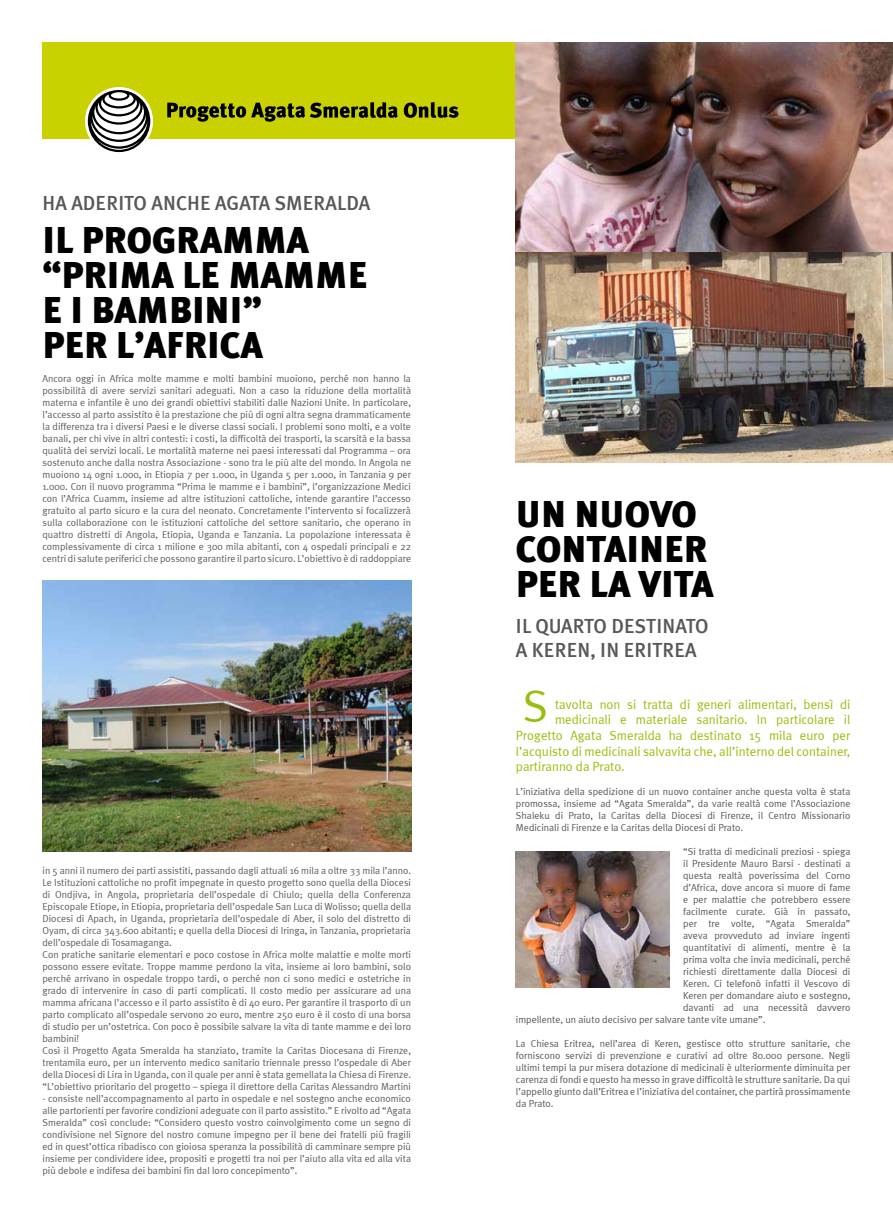
<style>
.page{position:relative;width:893px;height:1219px;background:#fff}
.page>*{position:absolute;margin:0;border:0;box-sizing:border-box;transform-origin:0 0}
.t1{font:45px "Meta Plus Normal";color:#97bf0d}
.t2{font:900 37px/35px "Meta Plus";color:#000}
.t3{font:500 20px/24px "Meta Plus";color:#58585a}
.t4{font:13px "Meta Plus Normal";color:#97bf0d}
.t5{font:10px/12px "Meta Plus Normal";color:#5d5d5d;text-align:justify}
.t6{font:10px/12px "Meta Plus Normal";color:#5c5c5c}
.t7{font:10px/12px "Meta Plus Normal";color:#58585a;text-align:justify}
</style>
<div class="page">
<div style="left:43px;top:43px;width:850px;height:96px;background:#c9d200"></div>
<svg style="left:85px;top:87px;width:68px;height:68px"></svg>
<svg style="left:88px;top:90px;width:62px;height:62px"></svg>
<svg style="left:167px;top:102px;width:231px;height:20px"></svg>
<svg style="left:404px;top:102px;width:54px;height:16px"></svg>
<img style="left:516px;top:43px;width:377px;height:419px">
<img style="left:43px;top:581px;width:368px;height:271px">
<img style="left:516px;top:852px;width:154px;height:135px">
<h3 class="t3" style="left:43px;top:191px;width:329px">HA ADERITO ANCHE AGATA SMERALDA</h3>
<h2 class="t2" style="left:43px;top:223px;width:326px">IL PROGRAMMA “PRIMA LE MAMME<br>E I BAMBINI”<br>PER L’AFRICA</h2>
<p class="t5" style="left:43px;top:372px;width:370px">Ancora oggi in Africa molte mamme e molti bambini muoiono, perché non hanno la possibilità di avere servizi sanitari adeguati. Non a caso la riduzione della mortalità materna e infantile è uno dei grandi obiettivi stabiliti dalle Nazioni Unite. In particolare, l’accesso al parto assistito è la prestazione che più di ogni altra segna drammaticamente la differenza tra i diversi Paesi e le diverse classi sociali. I problemi sono molti, e a volte banali, per chi vive in altri contesti: i costi, la difficoltà dei trasporti, la scarsità e la bassa qualità dei servizi locali. Le mortalità materne nei paesi interessati dal Programma – ora sostenuto anche dalla nostra Associazione - sono tra le più alte del mondo. In Angola ne muoiono 14 ogni 1.000, in Etiopia 7 per 1.000, in Uganda 5 per 1.000, in Tanzania 9 per 1.000. Con il nuovo programma “Prima le mamme e i bambini”, l’organizzazione Medici con l’Africa Cuamm, insieme ad altre istituzioni cattoliche, intende garantire l’accesso gratuito al parto sicuro e la cura del neonato. Concretamente l’intervento si focalizzerà sulla collaborazione con le istituzioni cattoliche del settore sanitario, che operano in quattro distretti di Angola, Etiopia, Uganda e Tanzania. La popolazione interessata è complessivamente di circa 1 milione e 300 mila abitanti, con 4 ospedali principali e 22 centri di salute periferici che possono garantire il parto sicuro. L’obiettivo è di raddoppiare</p>
<p class="t5" style="left:43px;top:864px;width:370px">in 5 anni il numero dei parti assistiti, passando dagli attuali 16 mila a oltre 33 mila l’anno.<br>Le Istituzioni cattoliche no profit impegnate in questo progetto sono quella della Diocesi di Ondjiva, in Angola, proprietaria dell’ospedale di Chiulo; quella della Conferenza Episcopale Etiope, in Etiopia, proprietaria dell’ospedale San Luca di Wolisso; quella della Diocesi di Apach, in Uganda, proprietaria dell’ospedale di Aber, il solo del distretto di Oyam, di circa 343.600 abitanti; e quella della Diocesi di Iringa, in Tanzania, proprietaria dell’ospedale di Tosamaganga.</p>
<p class="t6" style="left:43px;top:948px;width:370px">Con pratiche sanitarie elementari e poco costose in Africa molte malattie e molte morti possono essere evitate. Troppe mamme perdono la vita, insieme ai loro bambini, solo perché arrivano in ospedale troppo tardi, o perché non ci sono medici e ostetriche in grado di intervenire in caso di parti complicati. Il costo medio per assicurare ad una mamma africana l’accesso e il parto assistito è di 40 euro. Per garantire il trasporto di un parto complicato all’ospedale servono 20 euro, mentre 250 euro è il costo di una borsa di studio per un’ostetrica. Con poco è possibile salvare la vita di tante mamme e dei loro bambini!<br>Così il Progetto Agata Smeralda ha stanziato, tramite la Caritas Diocesana di Firenze, trentamila euro, per un intervento medico sanitario triennale presso l’ospedale di Aber della Diocesi di Lira in Uganda, con il quale per anni è stata gemellata la Chiesa di Firenze. “L’obiettivo prioritario del progetto – spiega il direttore della Caritas Alessandro Martini</p>
<p class="t6" style="left:43px;top:1092px;width:370px;text-align:justify">- consiste nell’accompagnamento al parto in ospedale e nel sostegno anche economico alle partorienti per favorire condizioni adeguate con il parto assistito.” E rivolto ad “Agata Smeralda” così conclude: “Considero questo vostro coinvolgimento come un segno di condivisione nel Signore del nostro comune impegno per il bene dei fratelli più fragili ed in quest’ottica ribadisco con gioiosa speranza la possibilità di camminare sempre più insieme per condividere idee, propositi e progetti tra noi per l’aiuto alla vita ed alla vita più debole e indifesa dei bambini fin dal loro concepimento”.</p>
<h2 class="t2" style="left:516px;top:497px;width:199px">UN NUOVO<br>CONTAINER<br>PER LA VITA</h2>
<h3 class="t3" style="left:516px;top:614px;width:194px">IL QUARTO DESTINATO<br>A KEREN, IN ERITREA</h3>
<h3 class="t4" style="left:555px;top:697px;width:297px">tavolta non si tratta di generi alimentari, bensì di</h3>
<h3 class="t4" style="left:555px;top:712px;width:297px">medicinali e materiale sanitario. In particolare il</h3>
<h3 class="t4" style="left:516px;top:728px;width:336px">Progetto Agata Smeralda ha destinato 15 mila euro per</h3>
<h3 class="t4" style="left:516px;top:743px;width:336px">l’acquisto di medicinali salvavita che, all’interno del container,</h3>
<h3 class="t4" style="left:516px;top:759px;width:110px">partiranno da Prato.</h3>
<p class="t7" style="left:516px;top:785px;width:336px">L’iniziativa della spedizione di un nuovo container anche questa volta è stata promossa, insieme ad “Agata Smeralda”, da varie realtà come l’Associazione Shaleku di Prato, la Caritas della Diocesi di Firenze, il Centro Missionario Medicinali di Firenze e la Caritas della Diocesi di Prato.</p>
<p class="t7" style="left:683px;top:845px;width:169px">“Si tratta di medicinali preziosi - spiega</p>
<p class="t7" style="left:683px;top:857px;width:169px">il Presidente Mauro Barsi - destinati a</p>
<p class="t7" style="left:683px;top:869px;width:169px">questa realtà poverissima del Corno</p>
<p class="t7" style="left:683px;top:881px;width:169px">d’Africa, dove ancora si muore di fame</p>
<p class="t7" style="left:683px;top:893px;width:169px">e per malattie che potrebbero essere</p>
<p class="t7" style="left:683px;top:905px;width:169px">facilmente curate. Già in passato,</p>
<p class="t7" style="left:683px;top:917px;width:169px">per tre volte, “Agata Smeralda”</p>
<p class="t7" style="left:683px;top:929px;width:169px">aveva provveduto ad inviare ingenti</p>
<p class="t7" style="left:683px;top:941px;width:169px">quantitativi di alimenti, mentre è la</p>
<p class="t7" style="left:683px;top:953px;width:169px">prima volta che invia medicinali, perché</p>
<p class="t7" style="left:683px;top:965px;width:169px">richiesti direttamente dalla Diocesi di</p>
<p class="t7" style="left:683px;top:977px;width:169px">Keren. Ci telefonò infatti il Vescovo di</p>
<p class="t7" style="left:683px;top:989px;width:169px">Keren per domandare aiuto e sostegno,</p>
<p class="t7" style="left:683px;top:1001px;width:169px">davanti ad una necessità davvero</p>
<p class="t7" style="left:516px;top:1013px;width:251px">impellente, un aiuto decisivo per salvare tante vite umane”.</p>
<p class="t7" style="left:516px;top:1037px;width:336px">La Chiesa Eritrea, nell’area di Keren, gestisce otto strutture sanitarie, che forniscono servizi di prevenzione e curativi ad oltre 80.000 persone. Negli ultimi tempi la pur misera dotazione di medicinali è ulteriormente diminuita per carenza di fondi e questo ha messo in grave difficoltà le strutture sanitarie. Da qui l’appello giunto dall’Eritrea e l’iniziativa del container, che partirà prossimamente da Prato.</p>
<h1 class="t1" style="left:523px;top:681px;width:27px">S</h1>
</div>
